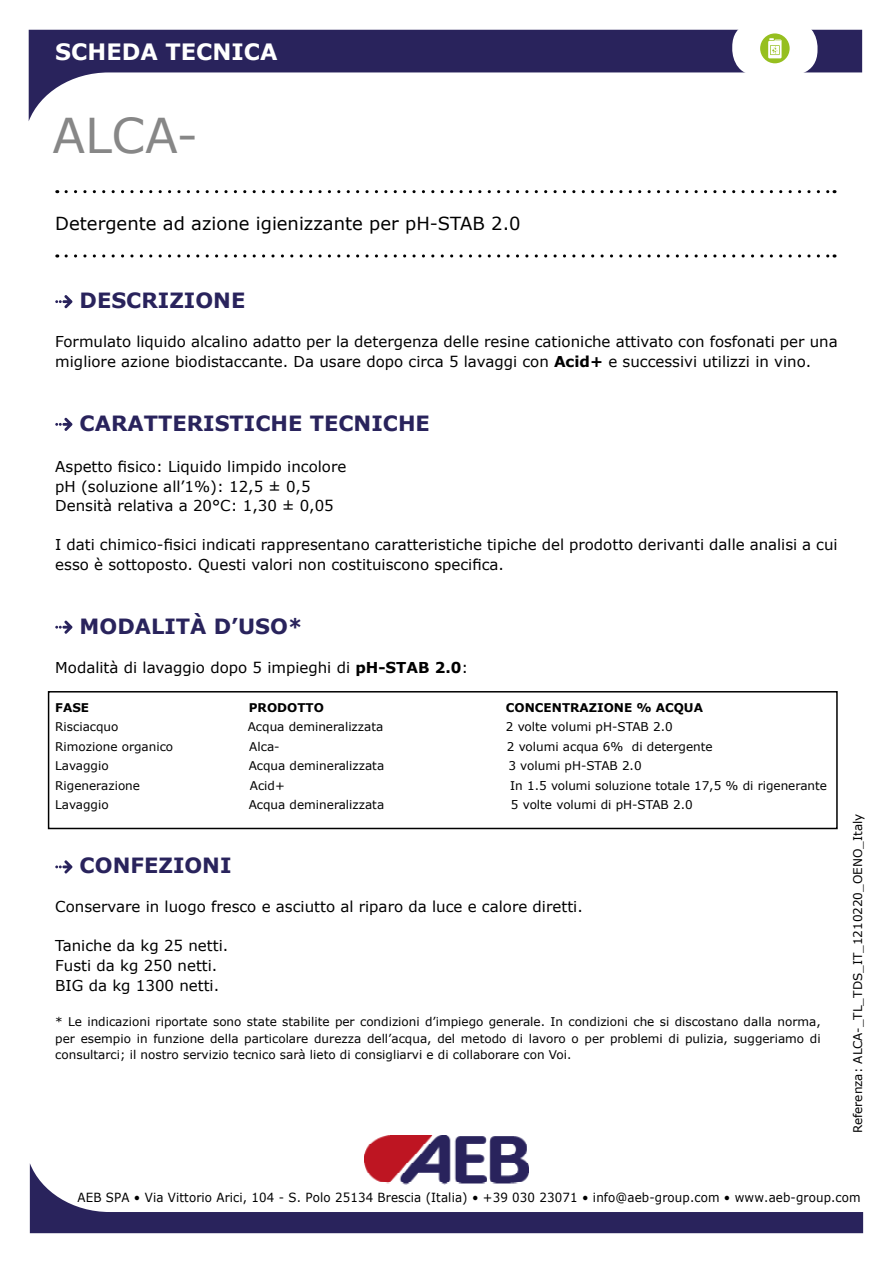
<style>
.page{position:relative;width:893px;height:1263px;background:#fff}
.page>*{position:absolute;margin:0;border:0;box-sizing:border-box;transform-origin:0 0}
.t1{font:48px "Verdana";color:#878787}
.t2{font:700 22.5px "Verdana";color:#fff}
.t3{font:700 21px "Verdana";color:#29235c}
.t4{font:18px "Verdana";color:#000}
.t5{font:15px/19.5px "Verdana";color:#000}
.t6{font:12.6px "Verdana";letter-spacing:.01em;color:#000;scale:.94 1}
.t7{font:12px/16.5px "Verdana";color:#000;text-align:justify}
.t8{font:700 12px "Verdana";color:#000}
.s1{font-weight:700}
</style>
<div class="page">
<svg style="left:66px;top:190px;width:769px;height:3px"></svg>
<svg style="left:66px;top:254px;width:769px;height:4px"></svg>
<img style="left:364px;top:1135px;width:164px;height:28px">
<svg style="left:29px;top:30px;width:833px;height:91px"></svg>
<div style="left:732px;top:21px;width:85px;height:55px;background:#fff;border-radius:25px"></div>
<div style="left:760px;top:33px;width:30px;height:30px;background:#96bf1f;border-radius:50%"></div>
<svg style="left:768px;top:38px;width:14px;height:20px"></svg>
<svg style="left:30px;top:1163px;width:833px;height:70px"></svg>
<svg style="left:55px;top:295px;width:17px;height:13px"></svg>
<svg style="left:55px;top:418px;width:17px;height:13px"></svg>
<svg style="left:55px;top:621px;width:17px;height:13px"></svg>
<svg style="left:55px;top:860px;width:17px;height:13px"></svg>
<div style="left:48px;top:691px;width:790px;height:138px;border:2px solid #000"></div>
<h2 class="t2" style="left:55px;top:35px;width:224px">SCHEDA TECNICA</h2>
<h1 class="t1" style="left:52px;top:103px;width:148px">ALCA-</h1>
<h3 class="t4" style="left:55px;top:211px;width:467px">Detergente ad azione igienizzante per pH-STAB 2.0</h3>
<h3 class="t3" style="left:80px;top:286px;width:167px">DESCRIZIONE</h3>
<p class="t5" style="left:55px;top:332px;width:784px">Formulato liquido alcalino adatto per la detergenza delle resine cationiche attivato con fosfonati per una migliore azione biodistaccante. Da usare dopo circa 5 lavaggi con <span class="s1">Acid+</span> e successivi utilizzi in vino.</p>
<h3 class="t3" style="left:80px;top:408px;width:352px">CARATTERISTICHE TECNICHE</h3>
<p class="t5" style="left:55px;top:457px;width:293px">Aspetto fisico: Liquido limpido incolore pH (soluzione all’1%): 12,5 ± 0,5<br>Densità relativa a 20°C: 1,30 ± 0,05</p>
<p class="t5" style="left:55px;top:535px;width:784px">I dati chimico-fisici indicati rappresentano caratteristiche tipiche del prodotto derivanti dalle analisi a cui esso è sottoposto. Questi valori non costituiscono specifica.</p>
<h3 class="t3" style="left:80px;top:611px;width:225px">MODALITÀ D’USO*</h3>
<p class="t5" style="left:55px;top:657px;width:414px">Modalità di lavaggio dopo 5 impieghi di <span class="s1">pH-STAB 2.0</span>:</p>
<p class="t8" style="left:55px;top:699px;width:35px">FASE</p>
<p class="t8" style="left:249px;top:699px;width:77px">PRODOTTO</p>
<p class="t8" style="left:506px;top:699px;width:199px">CONCENTRAZIONE % ACQUA</p>
<p class="t7" style="left:55px;top:718px;width:65px">Risciacquo</p>
<p class="t7" style="left:248px;top:718px;width:137px">Acqua demineralizzata</p>
<p class="t7" style="left:506px;top:718px;width:168px">2 volte volumi pH-STAB 2.0</p>
<p class="t7" style="left:55px;top:738px;width:119px">Rimozione organico</p>
<p class="t7" style="left:249px;top:738px;width:32px">Alca-</p>
<p class="t7" style="left:507px;top:738px;width:207px">2 volumi acqua 6% di detergente</p>
<p class="t7" style="left:55px;top:757px;width:55px">Lavaggio</p>
<p class="t7" style="left:249px;top:757px;width:137px">Acqua demineralizzata</p>
<p class="t7" style="left:508px;top:757px;width:135px">3 volumi pH-STAB 2.0</p>
<p class="t7" style="left:55px;top:777px;width:86px">Rigenerazione</p>
<p class="t7" style="left:250px;top:777px;width:37px">Acid+</p>
<p class="t7" style="left:510px;top:777px;width:318px">In 1.5 volumi soluzione totale 17,5 % di rigenerante</p>
<p class="t7" style="left:55px;top:796px;width:55px">Lavaggio</p>
<p class="t7" style="left:249px;top:796px;width:137px">Acqua demineralizzata</p>
<p class="t7" style="left:511px;top:796px;width:183px">5 volte volumi di pH-STAB 2.0</p>
<h3 class="t3" style="left:80px;top:851px;width:153px">CONFEZIONI</h3>
<p class="t5" style="left:55px;top:897px;width:529px">Conservare in luogo fresco e asciutto al riparo da luce e calore diretti.</p>
<p class="t5" style="left:55px;top:936px;width:174px">Taniche da kg 25 netti.<br>Fusti da kg 250 netti.<br>BIG da kg 1300 netti.</p>
<p class="t7" style="left:55px;top:1013px;width:767px">* Le indicazioni riportate sono state stabilite per condizioni d’impiego generale. In condizioni che si discostano dalla norma, per esempio in funzione della particolare durezza dell’acqua, del metodo di lavoro o per problemi di pulizia, suggeriamo di consultarci; il nostro servizio tecnico sarà lieto di consigliarvi e di collaborare con Voi.</p>
<p class="t7" style="left:849px;top:1133px;width:321px;rotate:-90deg">Referenza: ALCA-_TL_TDS_IT_1210220_OENO_Italy</p>
<p class="t6" style="left:78px;top:1189px;width:835px">AEB SPA • Via Vittorio Arici, 104 - S. Polo 25134 Brescia (Italia) • +39 030 23071 • info@aeb-group.com • www.aeb-group.com</p>
</div>
